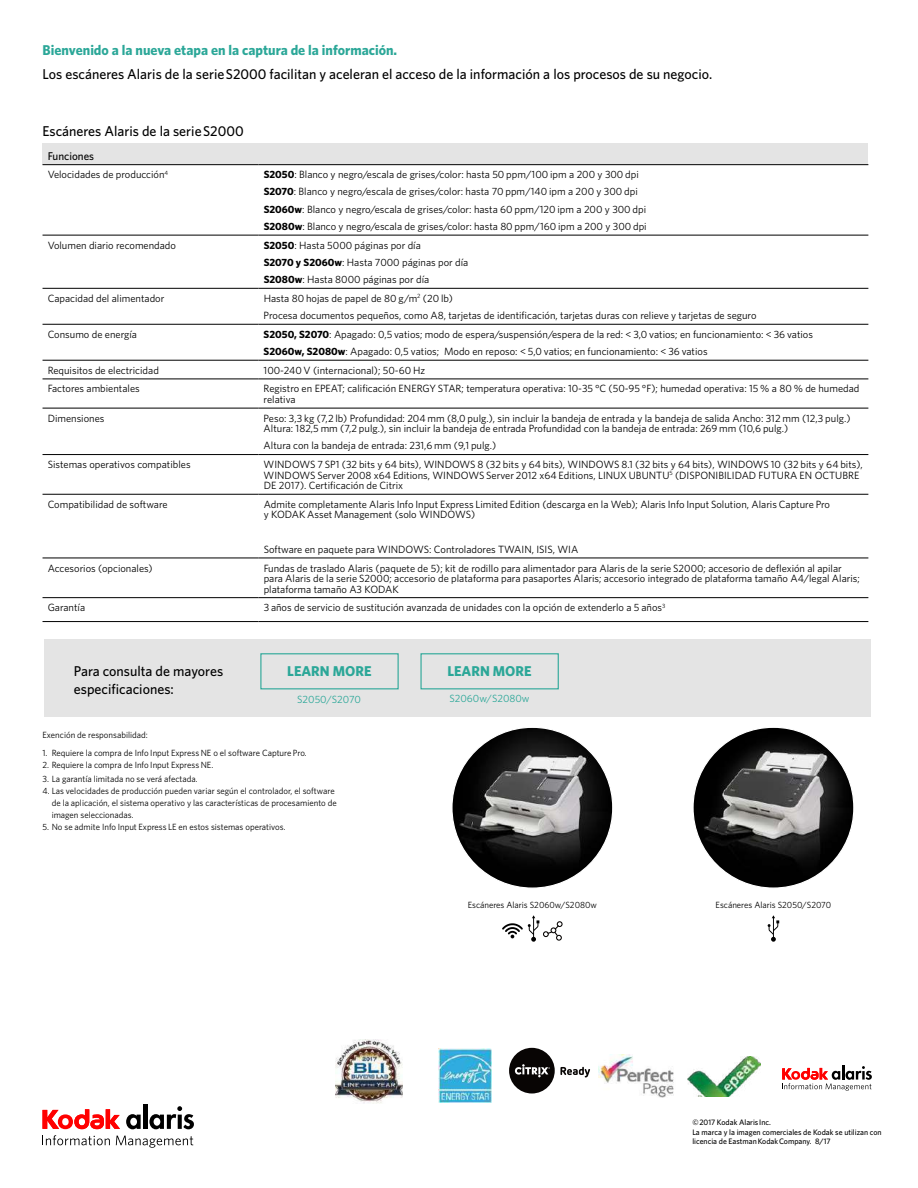
<style>
.page{position:relative;width:918px;height:1188px;background:#fff}
.page>*{position:absolute;margin:0;border:0;box-sizing:border-box;transform-origin:0 0}
.t1{font:500 14.25px/18px "Whitney";color:#000}
.t2{font:700 14.25px "Whitney";color:#2ba798}
.t3{font:500 11.25px "Whitney";color:#000}
.t4{font:10.5px/17.2px "Whitney";color:#000}
.t5{font:10.5px "Whitney";color:#2ba798}
.t6{font:9px/12px "Whitney";color:#000}
.t7{font:500 7.95px/9.8px "Whitney";color:#000}
.s1{font-weight:700}
</style>
<div class="page">
<div style="left:43px;top:143px;width:825px;height:22px;background:#e4e4e4"></div>
<svg style="left:43px;top:165px;width:825px;height:434px"></svg>
<svg style="left:43px;top:236px;width:825px;height:361px"></svg>
<svg style="left:43px;top:289px;width:825px;height:269px"></svg>
<svg style="left:43px;top:325px;width:825px;height:129px"></svg>
<hr style="left:43px;top:164px;width:216px;height:1px;background:#000">
<hr style="left:259px;top:164px;width:609px;height:1px;background:#000">
<hr style="left:43px;top:235px;width:216px;height:1px;background:#000">
<hr style="left:259px;top:235px;width:609px;height:1px;background:#000">
<hr style="left:43px;top:288px;width:216px;height:1px;background:#000">
<hr style="left:259px;top:288px;width:609px;height:1px;background:#000">
<hr style="left:43px;top:324px;width:216px;height:1px;background:#000">
<hr style="left:259px;top:324px;width:609px;height:1px;background:#000">
<hr style="left:43px;top:360px;width:216px;height:1px;background:#000">
<hr style="left:259px;top:360px;width:609px;height:1px;background:#000">
<hr style="left:43px;top:379px;width:216px;height:1px;background:#000">
<hr style="left:259px;top:379px;width:609px;height:1px;background:#000">
<hr style="left:43px;top:408px;width:216px;height:1px;background:#000">
<hr style="left:259px;top:408px;width:609px;height:1px;background:#000">
<hr style="left:43px;top:454px;width:216px;height:1px;background:#000">
<hr style="left:259px;top:454px;width:609px;height:1px;background:#000">
<hr style="left:43px;top:494px;width:216px;height:1px;background:#000">
<hr style="left:259px;top:494px;width:609px;height:1px;background:#000">
<hr style="left:43px;top:558px;width:216px;height:1px;background:#000">
<hr style="left:43px;top:597px;width:216px;height:1px;background:#000">
<hr style="left:43px;top:621px;width:216px;height:1px;background:#000">
<hr style="left:259px;top:558px;width:609px;height:1px;background:#000">
<hr style="left:259px;top:597px;width:609px;height:1px;background:#000">
<hr style="left:259px;top:621px;width:609px;height:1px;background:#000">
<svg style="left:43px;top:1109px;width:77px;height:20px"></svg>
<svg style="left:126px;top:1114px;width:15px;height:15px"></svg>
<hr style="left:144px;top:1104px;width:4px;height:25px;background:#000">
<svg style="left:149px;top:1106px;width:45px;height:23px"></svg>
<svg style="left:45px;top:1135px;width:65px;height:10px"></svg>
<svg style="left:116px;top:1136px;width:77px;height:12px"></svg>
<img style="left:688px;top:1056px;width:73px;height:40px">
<img style="left:598px;top:1055px;width:76px;height:42px">
<img style="left:438px;top:1048px;width:54px;height:55px">
<img style="left:336px;top:1040px;width:66px;height:63px">
<svg style="left:782px;top:1065px;width:90px;height:26px"></svg>
<svg style="left:509px;top:1048px;width:81px;height:46px"></svg>
<img style="left:452px;top:727px;width:161px;height:161px;border-radius:80px">
<img style="left:693px;top:727px;width:161px;height:161px;border-radius:80px">
<svg style="left:768px;top:915px;width:11px;height:27px"></svg>
<svg style="left:502px;top:915px;width:61px;height:27px"></svg>
<div style="left:45px;top:639px;width:826px;height:78px;background:#e4e4e4"></div>
<div style="left:260px;top:653px;width:139px;height:36px;border:1px solid #2ba798"></div>
<div style="left:420px;top:653px;width:139px;height:36px;border:1px solid #2ba798"></div>
<h1 class="t2" style="left:43px;top:40px;width:356px">Bienvenido a la nueva etapa en la captura de la información.</h1>
<h1 class="t1" style="left:43px;top:64px;width:671px">Los escáneres Alaris de la serie S2000 facilitan y aceleran el acceso de la información a los procesos de su negocio.</h1>
<h1 class="t1" style="left:43px;top:121px;width:203px">Escáneres Alaris de la serie S2000</h1>
<p class="t3" style="left:48px;top:148px;width:48px">Funciones</p>
<p class="t4" style="left:48px;top:166px;width:122px">Velocidades de producción<sup>4</sup></p>
<p class="t4" style="left:264px;top:166px;width:385px"><span class="s1">S2050</span>: Blanco y negro/escala de grises/color: hasta 50 ppm/100 ipm a 200 y 300 dpi <span class="s1">S2070</span>: Blanco y negro/escala de grises/color: hasta 70 ppm/140 ipm a 200 y 300 dpi <span class="s1">S2060w</span>: Blanco y negro/escala de grises/color: hasta 60 ppm/120 ipm a 200 y 300 dpi <span class="s1">S2080w</span>: Blanco y negro/escala de grises/color: hasta 80 ppm/160 ipm a 200 y 300 dpi</p>
<p class="t4" style="left:48px;top:236px;width:130px">Volumen diario recomendado</p>
<p class="t4" style="left:264px;top:236px;width:206px"><span class="s1">S2050</span>: Hasta 5000 páginas por día<br><span class="s1">S2070 y S2060w</span>: Hasta 7000 páginas por día<br><span class="s1">S2080w</span>: Hasta 8000 páginas por día</p>
<p class="t4" style="left:48px;top:289px;width:118px">Capacidad del alimentador</p>
<p class="t4" style="left:264px;top:289px;width:494px">Hasta 80 hojas de papel de 80 g/m<sup>2</sup> (20 lb)<br>Procesa documentos pequeños, como A8, tarjetas de identificación, tarjetas duras con relieve y tarjetas de seguro</p>
<p class="t4" style="left:48px;top:325px;width:91px">Consumo de energía</p>
<p class="t4" style="left:264px;top:325px;width:551px"><span class="s1">S2050, S2070</span>: Apagado: 0,5 vatios; modo de espera/suspensión/espera de la red: &lt; 3,0 vatios; en funcionamiento: &lt; 36 vatios<br><span class="s1">S2060w, S2080w</span>: Apagado: 0,5 vatios; Modo en reposo: &lt; 5,0 vatios; en funcionamiento: &lt; 36 vatios</p>
<p class="t4" style="left:48px;top:361px;width:113px">Requisitos de electricidad</p>
<p class="t4" style="left:264px;top:361px;width:163px">100-240 V (internacional); 50-60 Hz</p>
<p class="t4" style="left:48px;top:380px;width:94px">Factores ambientales</p>
<p class="t4" style="left:264px;top:383px;width:597px;line-height:10.5px">Registro en EPEAT; calificación ENERGY STAR; temperatura operativa: 10-35 °C (50-95 °F); humedad operativa: 15 % a 80 % de humedad relativa</p>
<p class="t4" style="left:48px;top:409px;width:58px">Dimensiones</p>
<p class="t4" style="left:264px;top:413px;width:588px;line-height:10.5px">Peso: 3,3 kg (7,2 lb) Profundidad: 204 mm (8,0 pulg.), sin incluir la bandeja de entrada y la bandeja de salida Ancho: 312 mm (12,3 pulg.)<br>Altura: 182,5 mm (7,2 pulg.), sin incluir la bandeja de entrada Profundidad con la bandeja de entrada: 269 mm (10,6 pulg.)</p>
<p class="t4" style="left:264px;top:437px;width:234px">Altura con la bandeja de entrada: 231,6 mm (9,1 pulg.)</p>
<p class="t4" style="left:48px;top:456px;width:144px">Sistemas operativos compatibles</p>
<p class="t4" style="left:264px;top:459px;width:601px;line-height:10.5px">WINDOWS 7 SP1 (32 bits y 64 bits), WINDOWS 8 (32 bits y 64 bits), WINDOWS 8.1 (32 bits y 64 bits), WINDOWS 10 (32 bits y 64 bits),<br>WINDOWS Server 2008 x64 Editions, WINDOWS Server 2012 x64 Editions, LINUX UBUNTU<sup>5</sup> (DISPONIBILIDAD FUTURA EN OCTUBRE<br>DE 2017). Certificación de Citrix</p>
<p class="t4" style="left:48px;top:495px;width:121px">Compatibilidad de software</p>
<p class="t4" style="left:264px;top:499px;width:568px;line-height:10.5px">Admite completamente Alaris Info Input Express Limited Edition (descarga en la Web); Alaris Info Input Solution, Alaris Capture Pro y KODAK Asset Management (solo WINDOWS)</p>
<p class="t4" style="left:264px;top:540px;width:316px">Software en paquete para WINDOWS: Controladores TWAIN, ISIS, WIA</p>
<p class="t4" style="left:48px;top:559px;width:107px">Accesorios (opcionales)</p>
<p class="t4" style="left:264px;top:562px;width:598px;line-height:10.5px">Fundas de traslado Alaris (paquete de 5); kit de rodillo para alimentador para Alaris de la serie S2000; accesorio de deflexión al apilar para Alaris de la serie S2000; accesorio de plataforma para pasaportes Alaris; accesorio integrado de plataforma tamaño A4/legal Alaris; plataforma tamaño A3 KODAK</p>
<p class="t4" style="left:48px;top:599px;width:39px">Garantía</p>
<p class="t4" style="left:264px;top:599px;width:403px">3 años de servicio de sustitución avanzada de unidades con la opción de extenderlo a 5 años<sup>3</sup></p>
<h1 class="t1" style="left:74px;top:661px;width:151px">Para consulta de mayores especificaciones:</h1>
<h1 class="t2" style="left:287px;top:662px;width:86px">LEARN MORE</h1>
<h1 class="t2" style="left:447px;top:662px;width:86px">LEARN MORE</h1>
<p class="t5" style="left:297px;top:692px;width:65px">S2050/S2070</p>
<p class="t5" style="left:450px;top:692px;width:82px">S2060w/S2080w</p>
<p class="t6" style="left:43px;top:729px;width:107px">Exención de responsabilidad:</p>
<p class="t6" style="left:43px;top:747px;width:266px">1. Requiere la compra de Info Input Express NE o el software Capture Pro.</p>
<p class="t6" style="left:43px;top:759px;width:172px">2. Requiere la compra de Info Input Express NE.</p>
<p class="t6" style="left:43px;top:772px;width:157px">3. La garantía limitada no se verá afectada.</p>
<p class="t6" style="left:52px;top:784px;width:287px;text-indent:-9px">4. Las velocidades de producción pueden variar según el controlador, el software de la aplicación, el sistema operativo y las características de procesamiento de imagen seleccionadas.</p>
<p class="t6" style="left:43px;top:820px;width:245px">5. No se admite Info Input Express LE en estos sistemas operativos.</p>
<p class="t6" style="left:468px;top:898px;width:131px">Escáneres Alaris S2060w/S2080w</p>
<p class="t6" style="left:716px;top:898px;width:117px">Escáneres Alaris S2050/S2070</p>
<p class="t7" style="left:692px;top:1117px;width:191px">© 2017 Kodak Alaris Inc.<br>La marca y la imagen comerciales de Kodak se utilizan con licencia de Eastman Kodak Company. 8/17</p>
</div>
